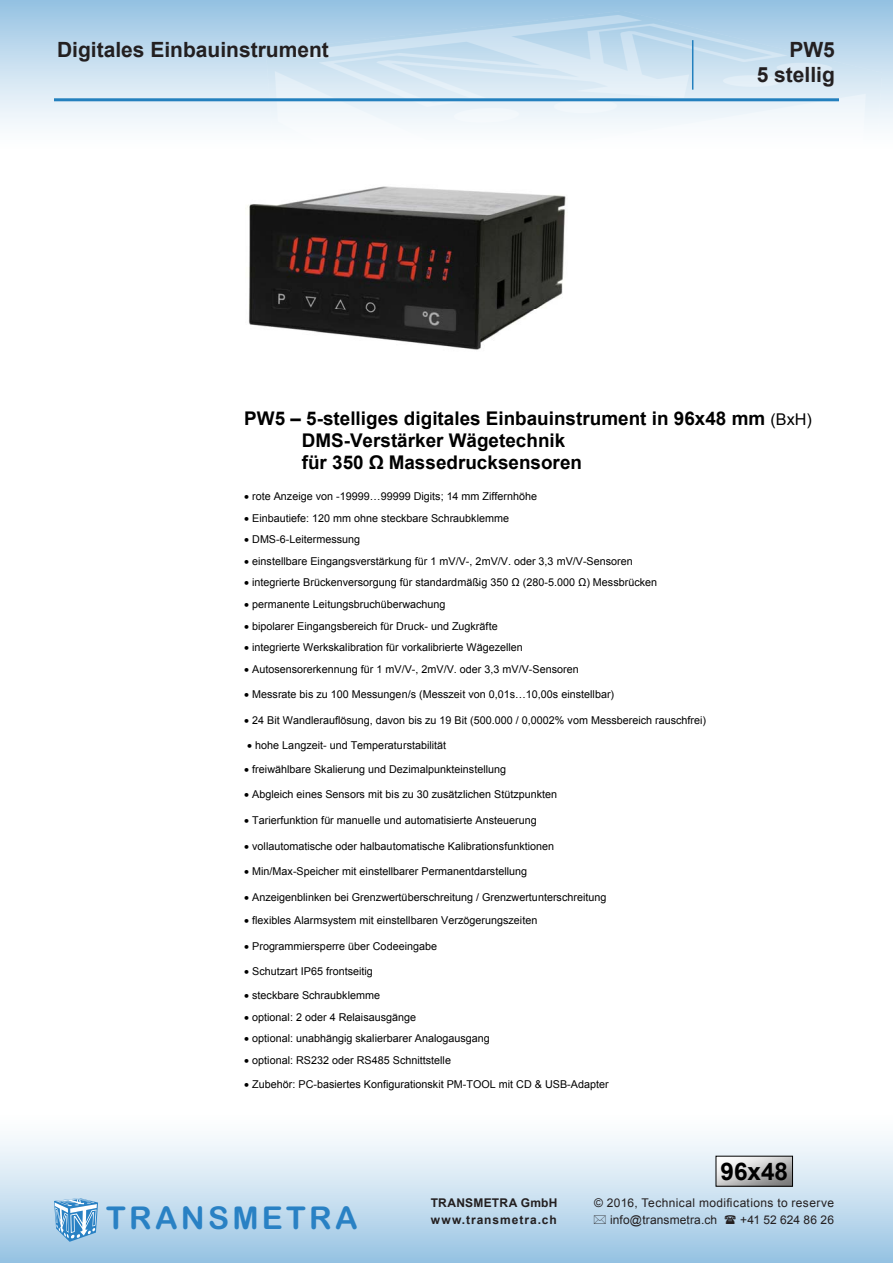
<style>
.page{position:relative;width:893px;height:1263px;background:#fff}
.page>*{position:absolute;margin:0;border:0;box-sizing:border-box;transform-origin:0 0}
.t1{font:31.5px "Arial Rounded MT Bold";letter-spacing:.105em;color:#2981c4}
.t2{font:700 24.3px "Arial";color:#000}
.t3{font:700 21px "Arial";color:#231f20}
.t4{font:700 18.9px/21.8px "Arial";color:#000}
.t5{font:12px "Arial";letter-spacing:.025em;color:#231f20}
.t6{font:700 12px "Arial";letter-spacing:.065em;color:#231f20}
.t7{font:700 12px "Arial";letter-spacing:.02em;color:#231f20}
.t8{font:12px "Arial";letter-spacing:.005em;color:#231f20}
.t9{font:10.8px "Arial";color:#000}
.s1{font-weight:400;font-size:16.2px}
</style>
<div class="page">
<div style="left:0;top:0;width:893px;height:170px;background:linear-gradient(to bottom,#9cc6e4,#fff)"></div>
<img style="left:267px;top:11px;width:615px;height:159px">
<div style="left:0;top:1093px;width:893px;height:170px;background:linear-gradient(to bottom,#fff,#9dc6e4)"></div>
<svg style="left:54px;top:1198px;width:44px;height:44px;background:#85b7dd"></svg>
<hr style="left:54px;top:98px;width:785px;height:3px;background:#2380be">
<hr style="left:692px;top:40px;width:1px;height:50px;background:#2380be">
<img style="left:247px;top:186px;width:319px;height:164px">
<img style="left:718px;top:1158px;width:73px;height:26px">
<svg style="left:594px;top:1215px;width:12px;height:9px"></svg>
<svg style="left:725px;top:1215px;width:11px;height:9px"></svg>
<p class="t3" style="left:57px;top:35px;width:273px">Digitales Einbauinstrument</p>
<p class="t3" style="left:789px;top:35px;width:47px">PW5</p>
<p class="t3" style="left:757px;top:60px;width:80px">5 stellig</p>
<p class="t4" style="left:302px;top:408px;width:512px;text-indent:-57px">PW5 – 5-stelliges digitales Einbauinstrument in 96x48 mm <span class="s1">(BxH)<br></span>DMS-Verstärker Wägetechnik<br>für 350 Ω Massedrucksensoren</p>
<p class="t9" style="left:244px;top:489px;width:294px">• rote Anzeige von -19999…99999 Digits; 14 mm Ziffernhöhe</p>
<p class="t9" style="left:244px;top:511px;width:266px">• Einbautiefe: 120 mm ohne steckbare Schraubklemme</p>
<p class="t9" style="left:244px;top:532px;width:117px">• DMS-6-Leitermessung</p>
<p class="t9" style="left:244px;top:554px;width:390px">• einstellbare Eingangsverstärkung für 1 mV/V-, 2mV/V. oder 3,3 mV/V-Sensoren</p>
<p class="t9" style="left:244px;top:575px;width:414px">• integrierte Brückenversorgung für standardmäßig 350 Ω (280-5.000 Ω) Messbrücken</p>
<p class="t9" style="left:244px;top:597px;width:203px">• permanente Leitungsbruchüberwachung</p>
<p class="t9" style="left:244px;top:619px;width:255px">• bipolarer Eingangsbereich für Druck- und Zugkräfte</p>
<p class="t9" style="left:244px;top:640px;width:280px">• integrierte Werkskalibration für vorkalibrierte Wägezellen</p>
<p class="t9" style="left:244px;top:662px;width:336px">• Autosensorerkennung für 1 mV/V-, 2mV/V. oder 3,3 mV/V-Sensoren</p>
<p class="t9" style="left:244px;top:687px;width:371px">• Messrate bis zu 100 Messungen/s (Messzeit von 0,01s…10,00s einstellbar)</p>
<p class="t9" style="left:244px;top:713px;width:463px">• 24 Bit Wandlerauflösung, davon bis zu 19 Bit (500.000 / 0,0002% vom Messbereich rauschfrei)</p>
<p class="t9" style="left:247px;top:739px;width:200px">• hohe Langzeit- und Temperaturstabilität</p>
<p class="t9" style="left:244px;top:762px;width:263px">• freiwählbare Skalierung und Dezimalpunkteinstellung</p>
<p class="t9" style="left:244px;top:787px;width:314px">• Abgleich eines Sensors mit bis zu 30 zusätzlichen Stützpunkten</p>
<p class="t9" style="left:244px;top:813px;width:294px">• Tarierfunktion für manuelle und automatisierte Ansteuerung</p>
<p class="t9" style="left:244px;top:839px;width:311px">• vollautomatische oder halbautomatische Kalibrationsfunktionen</p>
<p class="t9" style="left:244px;top:864px;width:284px">• Min/Max-Speicher mit einstellbarer Permanentdarstellung</p>
<p class="t9" style="left:244px;top:890px;width:364px">• Anzeigenblinken bei Grenzwertüberschreitung / Grenzwertunterschreitung</p>
<p class="t9" style="left:244px;top:913px;width:295px">• flexibles Alarmsystem mit einstellbaren Verzögerungszeiten</p>
<p class="t9" style="left:244px;top:939px;width:194px">• Programmiersperre über Codeeingabe</p>
<p class="t9" style="left:244px;top:964px;width:130px">• Schutzart IP65 frontseitig</p>
<p class="t9" style="left:244px;top:988px;width:137px">• steckbare Schraubklemme</p>
<p class="t9" style="left:244px;top:1010px;width:173px">• optional: 2 oder 4 Relaisausgänge</p>
<p class="t9" style="left:244px;top:1031px;width:247px">• optional: unabhängig skalierbarer Analogausgang</p>
<p class="t9" style="left:244px;top:1053px;width:208px">• optional: RS232 oder RS485 Schnittstelle</p>
<p class="t9" style="left:244px;top:1077px;width:366px">• Zubehör: PC-basiertes Konfigurationskit PM-TOOL mit CD &amp; USB-Adapter</p>
<p class="t1" style="left:106px;top:1199px;width:253px">TRANSMETRA</p>
<p class="t2" style="left:720px;top:1155px;width:69px">96x48</p>
<p class="t7" style="left:431px;top:1195px;width:128px">TRANSMETRA GmbH</p>
<p class="t5" style="left:594px;top:1195px;width:241px">© 2016, Technical modifications to reserve</p>
<p class="t6" style="left:431px;top:1212px;width:127px">www.transmetra.ch</p>
<p class="t5" style="left:610px;top:1212px;width:109px">info@transmetra.ch</p>
<p class="t8" style="left:740px;top:1212px;width:95px">+41 52 624 86 26</p>
</div>
